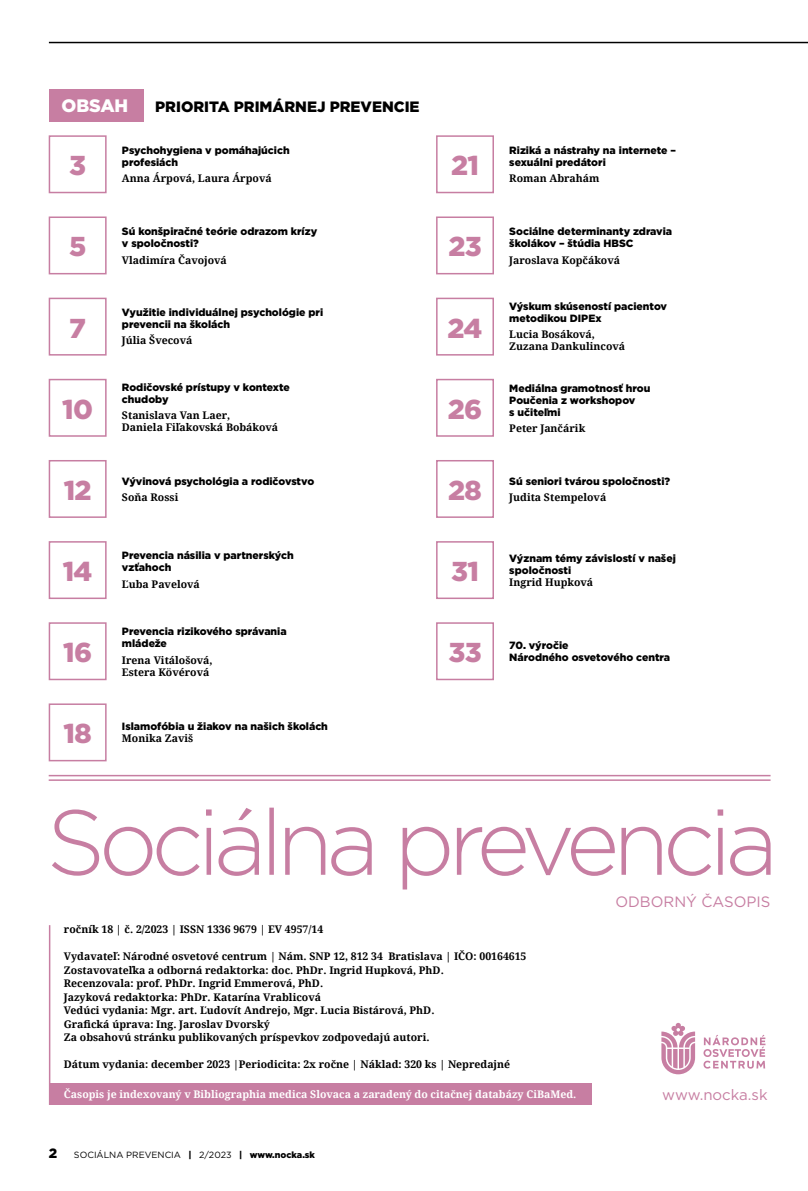
<style>
.page{position:relative;width:808px;height:1191px;background:#fff}
.page>*{position:absolute;margin:0;border:0;box-sizing:border-box;transform-origin:0 0}
.t1{font:900 27.3px "Gotham";letter-spacing:-.025em;color:#c77ea2}
.Normální{font:900 18px "Gotham";letter-spacing:-.01em;color:#fff}
.t2{font:15px "Gotham";color:#c77ea2}
.t3{font:900 15px "Gotham";color:#000}
.t4{font:900 13.5px "Gotham";color:#000}
.t5{font:700 10.5px/12px "Droid Serif";color:#000}
.t6{font:900 10.5px/12px "Gotham";color:#000}
.t7{font:700 10.5px "Droid Serif";color:#fff}
.t8{font:9px "Gotham";color:#000}
.s1{font-family:"Droid Serif";font-weight:700}
.s2{font-weight:900}
</style>
<div class="page">
<div style="left:49px;top:1083px;width:542px;height:22px;background:#c77ea2"></div>
<hr style="left:49px;top:42px;width:759px;height:1px;background:#000">
<hr style="left:49px;top:925px;width:1px;height:180px;background:#c77ea2">
<hr style="left:49px;top:775px;width:721px;height:1px;background:#c77ea2">
<hr style="left:49px;top:779px;width:721px;height:2px;background:#c77ea2">
<svg style="left:703px;top:1034px;width:62px;height:34px"></svg>
<svg style="left:661px;top:1022px;width:34px;height:52px"></svg>
<div style="left:49px;top:135px;width:58px;height:58px;border:2px solid #c77ea2"></div>
<div style="left:436px;top:135px;width:58px;height:58px;border:2px solid #c77ea2"></div>
<div style="left:49px;top:298px;width:58px;height:57px;border:2px solid #c77ea2"></div>
<div style="left:436px;top:298px;width:58px;height:57px;border:2px solid #c77ea2"></div>
<div style="left:49px;top:460px;width:58px;height:58px;border:2px solid #c77ea2"></div>
<div style="left:436px;top:460px;width:58px;height:58px;border:2px solid #c77ea2"></div>
<div style="left:49px;top:622px;width:58px;height:58px;border:2px solid #c77ea2"></div>
<div style="left:436px;top:622px;width:58px;height:58px;border:2px solid #c77ea2"></div>
<div style="left:49px;top:216px;width:58px;height:58px;border:2px solid #c77ea2"></div>
<div style="left:436px;top:216px;width:58px;height:58px;border:2px solid #c77ea2"></div>
<div style="left:49px;top:379px;width:58px;height:58px;border:2px solid #c77ea2"></div>
<div style="left:436px;top:379px;width:58px;height:58px;border:2px solid #c77ea2"></div>
<div style="left:49px;top:541px;width:58px;height:58px;border:2px solid #c77ea2"></div>
<div style="left:436px;top:541px;width:58px;height:58px;border:2px solid #c77ea2"></div>
<div style="left:49px;top:703px;width:58px;height:58px;border:2px solid #c77ea2"></div>
<div style="left:49px;top:89px;width:95px;height:33px;background:#c77ea2"></div>
<svg style="left:52px;top:807px;width:718px;height:82px"></svg>
<p class="Normální" style="left:62px;top:93px;width:68px">OBSAH</p>
<p class="t3" style="left:155px;top:96px;width:266px">PRIORITA PRIMÁRNEJ PREVENCIE</p>
<p class="t6" style="left:122px;top:144px;width:169px">Psychohygiena v pomáhajúcich profesiách</p>
<p class="t5" style="left:122px;top:172px;width:151px">Anna Árpová, Laura Árpová</p>
<p class="t1" style="left:69px;top:147px;width:18px">3</p>
<p class="t1" style="left:451px;top:147px;width:29px">21</p>
<p class="t6" style="left:122px;top:226px;width:197px">Sú konšpiračné teórie odrazom krízy v spoločnosti?</p>
<p class="t5" style="left:122px;top:254px;width:106px">Vladimíra Čavojová</p>
<p class="t1" style="left:69px;top:228px;width:19px">5</p>
<p class="t1" style="left:448px;top:228px;width:35px">23</p>
<p class="t6" style="left:122px;top:306px;width:203px">Využitie individuálnej psychológie pri prevencii na školách</p>
<p class="t5" style="left:122px;top:334px;width:72px">Júlia Švecová</p>
<p class="t1" style="left:69px;top:309px;width:18px">7</p>
<p class="t1" style="left:448px;top:309px;width:36px">24</p>
<p class="t6" style="left:122px;top:381px;width:169px">Rodičovské prístupy v kontexte chudoby</p>
<p class="t5" style="left:122px;top:409px;width:158px">Stanislava Van Laer,<br>Daniela Fiľakovská Bobáková</p>
<p class="t1" style="left:62px;top:390px;width:32px">10</p>
<p class="t1" style="left:448px;top:390px;width:36px">26</p>
<p class="t6" style="left:122px;top:475px;width:194px">Vývinová psychológia a rodičovstvo</p>
<p class="t5" style="left:122px;top:491px;width:58px">Soňa Rossi</p>
<p class="t1" style="left:64px;top:471px;width:29px">12</p>
<p class="t1" style="left:448px;top:471px;width:35px">28</p>
<p class="t6" style="left:122px;top:549px;width:173px">Prevencia násilia v partnerských vzťahoch</p>
<p class="t5" style="left:122px;top:577px;width:79px">Ľuba Pavelová</p>
<p class="t1" style="left:63px;top:552px;width:31px">14</p>
<p class="t1" style="left:451px;top:552px;width:29px">31</p>
<p class="t6" style="left:122px;top:625px;width:166px">Prevencia rizikového správania mládeže</p>
<p class="t5" style="left:122px;top:653px;width:92px">Irena Vitálošová,<br>Estera Kövérová</p>
<p class="t1" style="left:63px;top:633px;width:30px">16</p>
<p class="t1" style="left:448px;top:633px;width:35px">33</p>
<p class="t1" style="left:64px;top:715px;width:30px">18</p>
<p class="t6" style="left:122px;top:720px;width:208px">Islamofóbia u žiakov na našich školách<br><span class="s1">Monika Zaviš</span></p>
<p class="t6" style="left:509px;top:144px;width:168px">Riziká a nástrahy na internete – sexuálni predátori</p>
<p class="t5" style="left:509px;top:172px;width:92px">Roman Abrahám</p>
<p class="t6" style="left:509px;top:226px;width:164px">Sociálne determinanty zdravia školákov – štúdia HBSC</p>
<p class="t5" style="left:509px;top:254px;width:112px">Jaroslava Kopčáková</p>
<p class="t6" style="left:509px;top:300px;width:159px">Výskum skúseností pacientov metodikou DIPEx</p>
<p class="t5" style="left:509px;top:328px;width:117px">Lucia Bosáková,<br>Zuzana Dankulincová</p>
<p class="t6" style="left:509px;top:382px;width:143px">Mediálna gramotnosť hrou<br>Poučenia z workshopov<br>s učiteľmi</p>
<p class="t5" style="left:509px;top:422px;width:78px">Peter Jančárik</p>
<p class="t6" style="left:509px;top:475px;width:162px">Sú seniori tvárou spoločnosti?</p>
<p class="t5" style="left:509px;top:491px;width:98px">Judita Stempelová</p>
<p class="t6" style="left:509px;top:552px;width:168px">Význam témy závislostí v našej spoločnosti<br><span class="s1">Ingrid Hupková</span></p>
<p class="t6" style="left:509px;top:639px;width:162px">70. výročie<br>Národného osvetového centra</p>
<p class="t2" style="left:615px;top:892px;width:157px">ODBORNÝ ČASOPIS</p>
<p class="t5" style="left:64px;top:923px;width:261px">ročník 18 | č. 2/2023 | ISSN 1336 9679 | EV 4957/14</p>
<p class="t5" style="left:64px;top:950px;width:464px">Vydavateľ: Národné osvetové centrum | Nám. SNP 12, 812 34 Bratislava | IČO: 00164615</p>
<p class="t5" style="left:64px;top:963px;width:381px">Zostavovateľka a odborná redaktorka: doc. PhDr. Ingrid Hupková, PhD.</p>
<p class="t5" style="left:64px;top:977px;width:261px">Recenzovala: prof. PhDr. Ingrid Emmerová, PhD.</p>
<p class="t5" style="left:64px;top:990px;width:259px">Jazyková redaktorka: PhDr. Katarína Vrablicová</p>
<p class="t5" style="left:64px;top:1004px;width:372px">Vedúci vydania: Mgr. art. Ľudovít Andrejo, Mgr. Lucia Bistárová, PhD.</p>
<p class="t5" style="left:64px;top:1017px;width:367px;line-height:13.5px">Grafická úprava: Ing. Jaroslav Dvorský<br>Za obsahovú stránku publikovaných príspevkov zodpovedajú autori.</p>
<p class="t5" style="left:64px;top:1058px;width:448px">Dátum vydania: december 2023 |Periodicita: 2x ročne | Náklad: 320 ks | Nepredajné</p>
<p class="t7" style="left:64px;top:1087px;width:514px">Časopis je indexovaný v Bibliographia medica Slovaca a zaradený do citačnej databázy CiBaMed.</p>
<p class="t4" style="left:49px;top:1143px;width:10px">2</p>
<p class="t8" style="left:74px;top:1149px;width:242px">SOCIÁLNA PREVENCIA <span class="s2">|</span> 2/2023 <span class="s2">| www.nocka.sk</span></p>
<p class="t2" style="left:662px;top:1085px;width:107px">www.nocka.sk</p>
</div>
